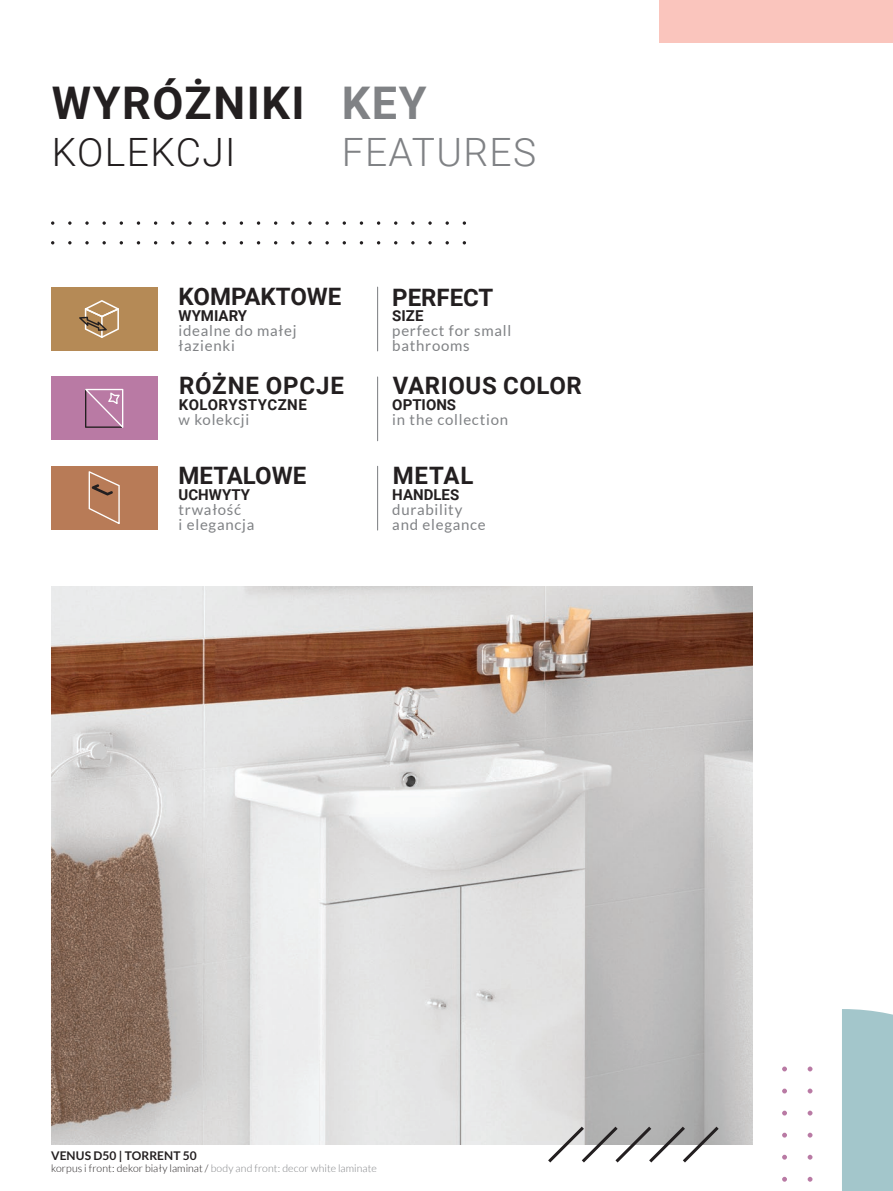
<style>
.page{position:relative;width:893px;height:1191px;background:#fff}
.page>*{position:absolute;margin:0;border:0;box-sizing:border-box;transform-origin:0 0}
.t1{font:700 45px "Roboto";letter-spacing:.035em;color:#231f20}
.t2{font:700 45px "Roboto";color:#808285}
.t3{font:300 39px "Roboto";letter-spacing:.035em;color:#231f20}
.t4{font:300 39px "Roboto";letter-spacing:.035em;color:#808285}
.t5{font:700 24px "Roboto";color:#231f20}
.t6{font:700 24px "Roboto";letter-spacing:.025em;color:#231f20}
.t7{font:700 24px "Roboto";letter-spacing:.035em;color:#231f20}
.t8{font:15px/15px "Lato";letter-spacing:.05em;color:#808285}
.t9{font:700 15px "Roboto";color:#231f20}
.t10{font:700 15px "Roboto";letter-spacing:.035em;color:#231f20}
.t11{font:700 12px "Lato";letter-spacing:.005em;color:#231f20}
.t12{font:300 10.5px "Lato";letter-spacing:.01em;color:#231f20}
.s1{color:#808285}
</style>
<div class="page">
<div style="left:659px;top:0;width:234px;height:43px;background:#fac5bd"></div>
<div style="left:51px;top:287px;width:106px;height:64px;background:#b58a56"></div>
<svg style="left:79px;top:300px;width:40px;height:38px"></svg>
<div style="left:51px;top:466px;width:106px;height:63px;background:#b87b57"></div>
<svg style="left:89px;top:471px;width:31px;height:53px"></svg>
<div style="left:51px;top:376px;width:106px;height:64px;background:#b97aa4"></div>
<svg style="left:85px;top:389px;width:38px;height:39px"></svg>
<svg style="left:240px;top:221px;width:3px;height:4px"></svg>
<svg style="left:223px;top:221px;width:3px;height:4px"></svg>
<svg style="left:205px;top:221px;width:4px;height:4px"></svg>
<svg style="left:188px;top:221px;width:4px;height:4px"></svg>
<svg style="left:171px;top:221px;width:3px;height:4px"></svg>
<svg style="left:154px;top:221px;width:3px;height:4px"></svg>
<svg style="left:137px;top:221px;width:3px;height:4px"></svg>
<svg style="left:120px;top:221px;width:3px;height:4px"></svg>
<svg style="left:102px;top:221px;width:4px;height:4px"></svg>
<svg style="left:85px;top:221px;width:4px;height:4px"></svg>
<svg style="left:68px;top:221px;width:4px;height:4px"></svg>
<svg style="left:51px;top:221px;width:3px;height:4px"></svg>
<svg style="left:257px;top:221px;width:3px;height:4px"></svg>
<svg style="left:274px;top:221px;width:3px;height:4px"></svg>
<svg style="left:291px;top:221px;width:4px;height:4px"></svg>
<svg style="left:308px;top:221px;width:4px;height:4px"></svg>
<svg style="left:325px;top:221px;width:4px;height:4px"></svg>
<svg style="left:343px;top:221px;width:3px;height:4px"></svg>
<svg style="left:360px;top:221px;width:3px;height:4px"></svg>
<svg style="left:377px;top:221px;width:3px;height:4px"></svg>
<svg style="left:394px;top:221px;width:3px;height:4px"></svg>
<svg style="left:411px;top:221px;width:4px;height:4px"></svg>
<svg style="left:428px;top:221px;width:4px;height:4px"></svg>
<svg style="left:445px;top:221px;width:4px;height:4px"></svg>
<svg style="left:463px;top:221px;width:3px;height:4px"></svg>
<svg style="left:205px;top:241px;width:4px;height:3px"></svg>
<svg style="left:188px;top:241px;width:4px;height:3px"></svg>
<svg style="left:85px;top:241px;width:4px;height:3px"></svg>
<svg style="left:68px;top:241px;width:4px;height:3px"></svg>
<svg style="left:308px;top:241px;width:4px;height:3px"></svg>
<svg style="left:325px;top:241px;width:4px;height:3px"></svg>
<svg style="left:411px;top:241px;width:4px;height:3px"></svg>
<svg style="left:428px;top:241px;width:4px;height:3px"></svg>
<hr style="left:377px;top:287px;width:1px;height:64px;background:#808285">
<hr style="left:377px;top:377px;width:1px;height:64px;background:#808285">
<hr style="left:377px;top:466px;width:1px;height:64px;background:#808285">
<img style="left:51px;top:587px;width:702px;height:557px">
<svg style="left:548px;top:1126px;width:171px;height:36px"></svg>
<svg style="left:782px;top:1066px;width:5px;height:5px"></svg>
<svg style="left:782px;top:1132px;width:5px;height:5px"></svg>
<svg style="left:782px;top:1154px;width:5px;height:5px"></svg>
<svg style="left:782px;top:1176px;width:5px;height:5px"></svg>
<svg style="left:782px;top:1110px;width:5px;height:5px"></svg>
<svg style="left:782px;top:1088px;width:5px;height:5px"></svg>
<svg style="left:808px;top:1066px;width:4px;height:5px"></svg>
<svg style="left:808px;top:1132px;width:4px;height:5px"></svg>
<svg style="left:808px;top:1154px;width:4px;height:5px"></svg>
<svg style="left:808px;top:1176px;width:4px;height:5px"></svg>
<svg style="left:808px;top:1110px;width:4px;height:5px"></svg>
<svg style="left:808px;top:1088px;width:4px;height:5px"></svg>
<div style="left:842px;top:1009px;width:51px;height:182px;background:#a3c6cb"></div>
<h1 class="t1" style="left:52px;top:71px;width:254px">WYRÓŻNIKI</h1>
<h2 class="t3" style="left:52px;top:124px;width:185px">KOLEKCJI</h2>
<h1 class="t2" style="left:342px;top:71px;width:86px">KEY</h1>
<h2 class="t4" style="left:342px;top:124px;width:196px">FEATURES</h2>
<h3 class="t5" style="left:179px;top:280px;width:164px">KOMPAKTOWE</h3>
<p class="t9" style="left:179px;top:305px;width:70px">WYMIARY</p>
<p class="t8" style="left:179px;top:323px;width:119px">idealne do małej łazienki</p>
<h3 class="t7" style="left:179px;top:369px;width:166px">RÓŻNE OPCJE</h3>
<p class="t10" style="left:179px;top:394px;width:129px">KOLORYSTYCZNE</p>
<p class="t8" style="left:179px;top:412px;width:72px">w kolekcji</p>
<h3 class="t5" style="left:179px;top:458px;width:129px">METALOWE</h3>
<p class="t9" style="left:179px;top:484px;width:73px">UCHWYTY</p>
<p class="t8" style="left:179px;top:501px;width:77px">trwałość<br>i elegancja</p>
<h3 class="t5" style="left:392px;top:280px;width:103px">PERFECT</h3>
<p class="t9" style="left:392px;top:305px;width:33px">SIZE</p>
<p class="t8" style="left:392px;top:323px;width:121px">perfect for small bathrooms</p>
<h3 class="t6" style="left:393px;top:369px;width:191px">VARIOUS COLOR</h3>
<p class="t9" style="left:392px;top:394px;width:65px">OPTIONS</p>
<p class="t8" style="left:392px;top:412px;width:117px">in the collection</p>
<h3 class="t5" style="left:393px;top:458px;width:82px">METAL</h3>
<p class="t9" style="left:392px;top:484px;width:68px">HANDLES</p>
<p class="t8" style="left:392px;top:501px;width:95px">durability and elegance</p>
<p class="t11" style="left:51px;top:1149px;width:147px">VENUS D50 | TORRENT 50</p>
<p class="t12" style="left:51px;top:1162px;width:327px">korpus i front: dekor biały laminat / <span class="s1">body and front: decor white laminate</span></p>
</div>
